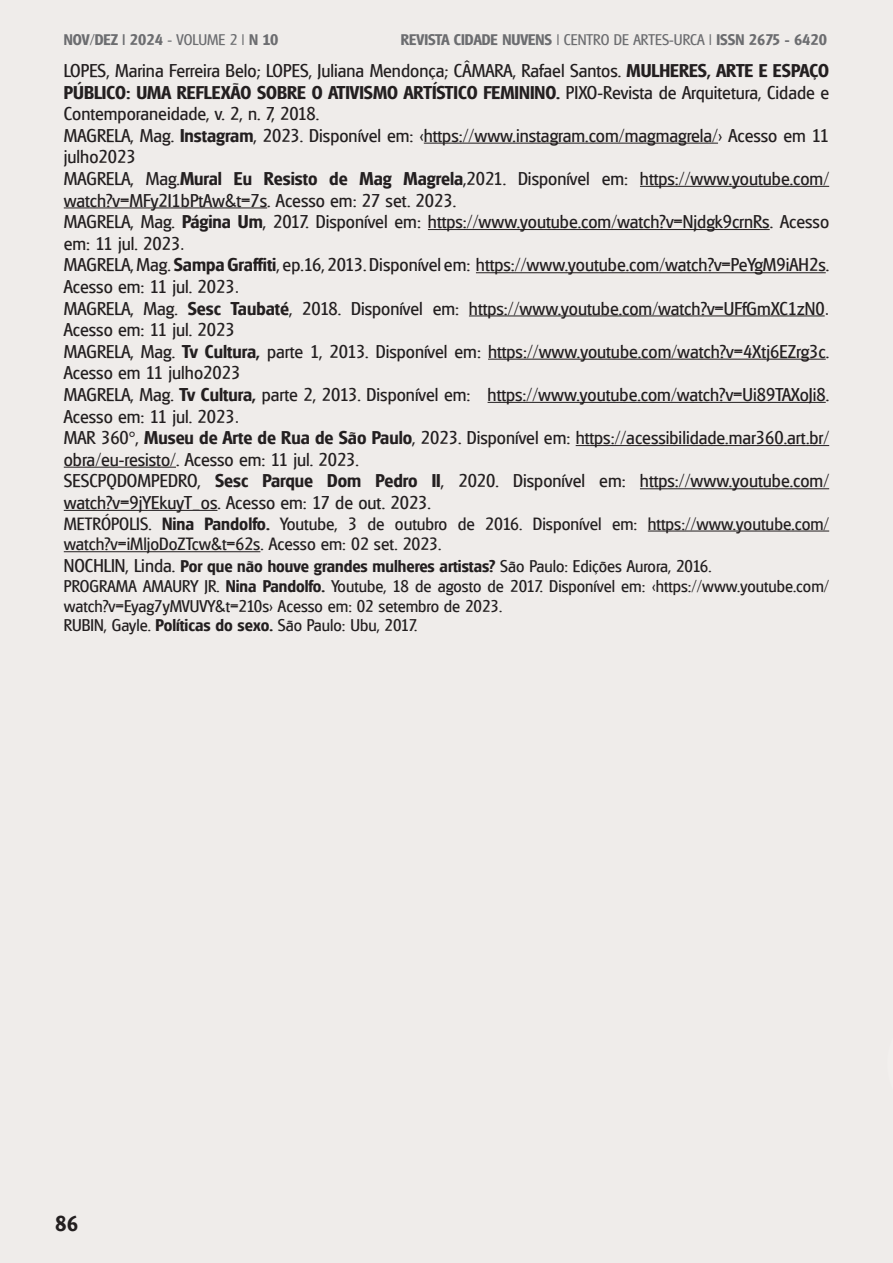
<style>
.page{position:relative;width:893px;height:1263px;background:#efecea}
.page>*{position:absolute;margin:0;border:0;box-sizing:border-box;transform-origin:0 0}
.t1{font:700 21px "Glasgow";color:#231f20}
.t2{font:18px/21.6px "Glasgow";color:#231f20}
.t3{font:17.25px/20.7px "Glasgow";color:#231f20}
.t4{font:16.5px/19.8px "Glasgow";color:#231f20}
.t5{font:700 16.5px "Glasgow";color:#231f20}
.t6{font:700 15px "Glasgow";color:#6c6d70}
.s1{font-weight:400}
.s2{font-weight:700}
.s3{font-family:"Times New Roman"}
.s4{font-family:"Cambria"}
.s5{font-weight:400;font-size:18px}
</style>
<div class="page">
<hr style="left:424px;top:143px;width:294px;height:1px;background:#231f20">
<hr style="left:640px;top:186px;width:189px;height:1px;background:#231f20">
<hr style="left:64px;top:207px;width:203px;height:1px;background:#231f20">
<hr style="left:428px;top:229px;width:342px;height:1px;background:#231f20">
<hr style="left:476px;top:272px;width:350px;height:1px;background:#231f20">
<hr style="left:469px;top:315px;width:356px;height:1px;background:#231f20">
<hr style="left:488px;top:359px;width:338px;height:1px;background:#231f20">
<hr style="left:488px;top:402px;width:338px;height:1px;background:#231f20">
<hr style="left:576px;top:445px;width:253px;height:1px;background:#231f20">
<hr style="left:64px;top:467px;width:112px;height:1px;background:#231f20">
<hr style="left:640px;top:488px;width:189px;height:1px;background:#231f20">
<hr style="left:64px;top:510px;width:153px;height:1px;background:#231f20">
<hr style="left:648px;top:531px;width:181px;height:1px;background:#231f20">
<hr style="left:64px;top:551px;width:196px;height:1px;background:#231f20">
<p class="t6" style="left:64px;top:30px;width:216px">NOV/DEZ | 2024 <span class="s1">- VOLUME 2 |</span> N 10</p>
<p class="t6" style="left:401px;top:30px;width:428px">REVISTA CIDADE NUVENS <span class="s1">| CENTRO DE ARTES-URCA |</span> ISSN 2675 - 6420</p>
<p class="t2" style="left:64px;top:60px;width:767px;text-align:justify">LOPES, Marina Ferreira Belo; LOPES, Juliana Mendonça; CÂMARA, Rafael Santos. <span class="s2">MULHERES, ARTE E ESPAÇO PÚBLICO: UMA REFLEXÃO SOBRE O ATIVISMO ARTÍSTICO FEMININO.</span> PIXO-Revista de Arquitetura, Cidade e Contemporaneidade, v. 2, n. 7, 2018.</p>
<p class="t2" style="left:64px;top:124px;width:767px">MAGRELA, Mag. <span class="s2">Instagram</span>, 2023. Disponível em: &lt;https://www.instagram.com/magmagrela/&gt; Acesso em 11 julho2023</p>
<p class="t2" style="left:64px;top:168px;width:767px">MAGRELA, Mag.<span class="s2">Mural Eu Resisto de Mag Magrela</span>,2021. Disponível em: https://www.youtube.com/ watch?v=MFy2I1bPtAw&amp;t=7s. Acesso em: 27 set. 2023.</p>
<p class="t2" style="left:64px;top:211px;width:767px">MAGRELA, Mag. <span class="s2">Página Um</span>, 2017. Disponível em: https://www.youtube.com/watch?v=Njdgk9crnRs. Acesso em: 11 jul. 2023<span class="s3">.</span></p>
<p class="t2" style="left:64px;top:254px;width:767px">MAGRELA, Mag. <span class="s2">Sampa Graffiti</span>, ep.16, 2013. Disponível em: https://www.youtube.com/watch?v=PeYgM9iAH2s.<br>Acesso em: 11 jul. 2023<span class="s3">.</span></p>
<p class="t2" style="left:64px;top:297px;width:767px">MAGRELA, Mag. <span class="s2">Sesc Taubaté</span>, 2018. Disponível em: https://www.youtube.com/watch?v=UFfGmXC1zN0<span class="s3">.<br></span>Acesso em: 11 jul. 2023</p>
<p class="t2" style="left:64px;top:340px;width:767px">MAGRELA, Mag. <span class="s2">Tv Cultura,</span> parte 1, 2013. Disponível em: https://www.youtube.com/watch?v=4Xtj6EZrg3c.<br>Acesso em 11 julho2023</p>
<p class="t2" style="left:64px;top:384px;width:767px">MAGRELA, Mag. <span class="s2">Tv Cultura,</span> parte 2, 2013. Disponível em: https://www.youtube.com/watch?v=Ui89TAXoJi8.<br>Acesso em: 11 jul. 2023<span class="s3">.</span></p>
<p class="t2" style="left:64px;top:427px;width:767px">MAR 360<span class="s4">°</span>, <span class="s2">Museu de Arte de Rua de São Paulo</span>, 2023. Disponível em: https://acessibilidade.mar360.art.br/ obra/eu-resisto/. Acesso em: 11 jul. 2023.</p>
<p class="t2" style="left:64px;top:470px;width:767px">SESCPQDOMPEDRO, <span class="s2">Sesc Parque Dom Pedro II</span>, 2020. Disponível em: https://www.youtube.com/ watch?v=9jYEkuyT_os. Acesso em: 17 de out. 2023.</p>
<p class="t3" style="left:64px;top:513px;width:767px">METRÓPOLIS. <span class="s2">Nina Pandolfo.</span> Youtube, 3 de outubro de 2016. Disponível em: https://www.youtube.com/ watch?v=iMljoDoZTcw&amp;t=62s. Acesso em: 02 set. 2023.</p>
<p class="t5" style="left:64px;top:556px;width:649px"><span class="s5">NOCHLIN, Linda.</span> Por que não houve grandes mulheres artistas? <span class="s1">São Paulo: Edições Aurora, 2016.</span></p>
<p class="t4" style="left:64px;top:576px;width:767px">PROGRAMA AMAURY JR. <span class="s2">Nina Pandolfo.</span> Youtube, 18 de agosto de 2017. Disponível em: &lt;https://www.youtube.com/ watch?v=Eyag7yMVUVY&amp;t=210s&gt; Acesso em: 02 setembro de 2023.</p>
<p class="t4" style="left:64px;top:615px;width:355px">RUBIN, Gayle. <span class="s2">Políticas do sexo.</span> São Paulo: Ubu, 2017.</p>
<p class="t1" style="left:55px;top:1210px;width:25px">86</p>
</div>
